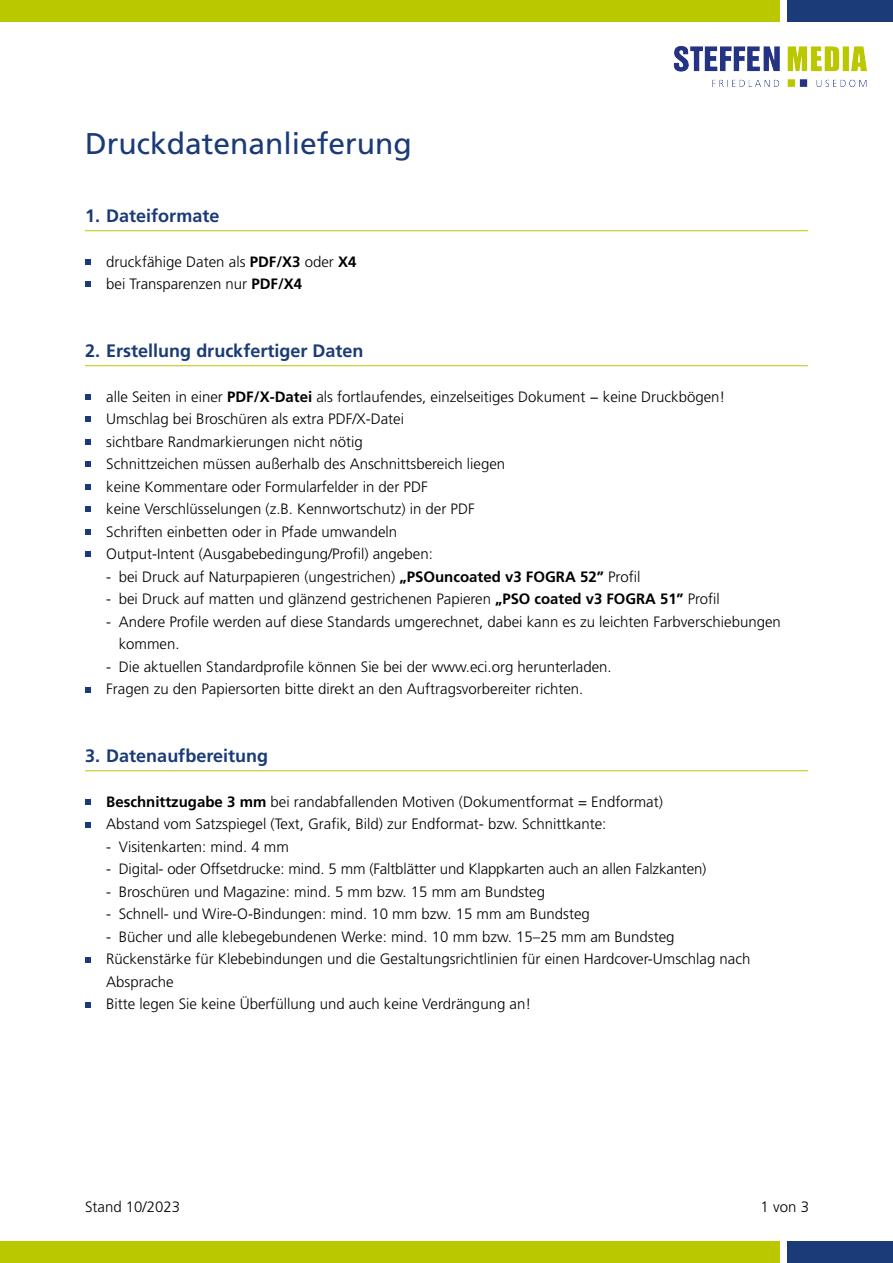
<style>
.page{position:relative;width:893px;height:1263px;background:#fff}
.page>*{position:absolute;margin:0;border:0;box-sizing:border-box;transform-origin:0 0}
.t1{font:30px "Frutiger LT Std";color:#1a3b77}
.t2{font:700 18px "Frutiger LT Std";color:#1a3b77}
.t3{font:300 15px/22.5px "Frutiger LT Std";color:#000}
.s1{font-weight:700}
</style>
<div class="page">
<div style="left:0;top:1242px;width:780px;height:21px;background:#bac800"></div>
<div style="left:787px;top:1242px;width:106px;height:21px;background:#1a3b78"></div>
<div style="left:0;top:0;width:780px;height:21px;background:#bac800"></div>
<div style="left:787px;top:0;width:106px;height:21px;background:#1a3b78"></div>
<img style="left:673px;top:46px;width:194px;height:41px">
<hr style="left:85px;top:230px;width:723px;height:1px;background:#bac800">
<hr style="left:85px;top:365px;width:723px;height:1px;background:#bac800">
<hr style="left:85px;top:770px;width:723px;height:1px;background:#bac800">
<svg style="left:85px;top:259px;width:5px;height:6px"></svg>
<svg style="left:85px;top:282px;width:5px;height:5px"></svg>
<svg style="left:85px;top:394px;width:5px;height:6px"></svg>
<svg style="left:85px;top:417px;width:5px;height:5px"></svg>
<svg style="left:85px;top:439px;width:5px;height:6px"></svg>
<svg style="left:85px;top:462px;width:5px;height:5px"></svg>
<svg style="left:85px;top:484px;width:5px;height:6px"></svg>
<svg style="left:85px;top:507px;width:5px;height:5px"></svg>
<svg style="left:85px;top:529px;width:5px;height:6px"></svg>
<svg style="left:85px;top:552px;width:5px;height:5px"></svg>
<svg style="left:85px;top:687px;width:5px;height:5px"></svg>
<svg style="left:85px;top:799px;width:5px;height:6px"></svg>
<svg style="left:85px;top:822px;width:5px;height:5px"></svg>
<svg style="left:85px;top:957px;width:5px;height:5px"></svg>
<svg style="left:85px;top:1002px;width:5px;height:5px"></svg>
<h1 class="t1" style="left:85px;top:126px;width:328px">Druckdatenanlieferung</h1>
<p class="t2" style="left:85px;top:205px;width:136px">1. Dateiformate</p>
<p class="t3" style="left:106px;top:251px;width:252px">druckfähige Daten als <span class="s1">PDF/X3</span> oder <span class="s1">X4 </span>bei Transparenzen nur <span class="s1">PDF/X4</span></p>
<p class="t2" style="left:85px;top:340px;width:280px">2. Erstellung druckfertiger Daten</p>
<p class="t3" style="left:106px;top:386px;width:621px">alle Seiten in einer <span class="s1">PDF/X-Datei</span> als fortlaufendes, einzelseitiges Dokument − keine Druckbögen!<br>Umschlag bei Broschüren als extra PDF/X-Datei<br>sichtbare Randmarkierungen nicht nötig<br>Schnittzeichen müssen außerhalb des Anschnittsbereich liegen<br>keine Kommentare oder Formularfelder in der PDF<br>keine Verschlüsselungen (z.B. Kennwortschutz) in der PDF<br>Schriften einbetten oder in Pfade umwandeln<br>Output-Intent (Ausgabebedingung/Profil) angeben:</p>
<p class="t3" style="left:106px;top:566px;width:535px">- bei Druck auf Naturpapieren (ungestrichen) <span class="s1">„PSOuncoated v3 FOGRA 52”</span> Profil</p>
<p class="t3" style="left:106px;top:588px;width:615px">- bei Druck auf matten und glänzend gestrichenen Papieren <span class="s1">„PSO coated v3 FOGRA 51”</span> Profil</p>
<p class="t3" style="left:119px;top:611px;width:664px;text-indent:-12px">- Andere Profile werden auf diese Standards umgerechnet, dabei kann es zu leichten Farbverschiebungen kommen.</p>
<p class="t3" style="left:106px;top:656px;width:507px">- Die aktuellen Standardprofile können Sie bei der www.eci.org herunterladen.<br>Fragen zu den Papiersorten bitte direkt an den Auftragsvorbereiter richten.</p>
<p class="t2" style="left:85px;top:745px;width:184px">3. Datenaufbereitung</p>
<p class="t3" style="left:106px;top:791px;width:558px"><span class="s1">Beschnittzugabe 3 mm</span> bei randabfallenden Motiven (Dokumentformat = Endformat)<br>Abstand vom Satzspiegel (Text, Grafik, Bild) zur Endformat- bzw. Schnittkante:</p>
<p class="t3" style="left:106px;top:836px;width:184px">- Visitenkarten: mind. 4 mm</p>
<p class="t3" style="left:106px;top:858px;width:602px">- Digital- oder Offsetdrucke: mind. 5 mm (Faltblätter und Klappkarten auch an allen Falzkanten)</p>
<p class="t3" style="left:106px;top:881px;width:440px">- Broschüren und Magazine: mind. 5 mm bzw. 15 mm am Bundsteg</p>
<p class="t3" style="left:106px;top:903px;width:485px">- Schnell- und Wire-O-Bindungen: mind. 10 mm bzw. 15 mm am Bundsteg</p>
<p class="t3" style="left:106px;top:926px;width:646px">- Bücher und alle klebegebundenen Werke: mind. 10 mm bzw. 15–25 mm am Bundsteg Rückenstärke für Klebebindungen und die Gestaltungsrichtlinien für einen Hardcover-Umschlag nach Absprache<br>Bitte legen Sie keine Überfüllung und auch keine Verdrängung an!</p>
<p class="t3" style="left:85px;top:1196px;width:97px">Stand 10/2023</p>
<p class="t3" style="left:761px;top:1196px;width:50px">1 von 3</p>
</div>
